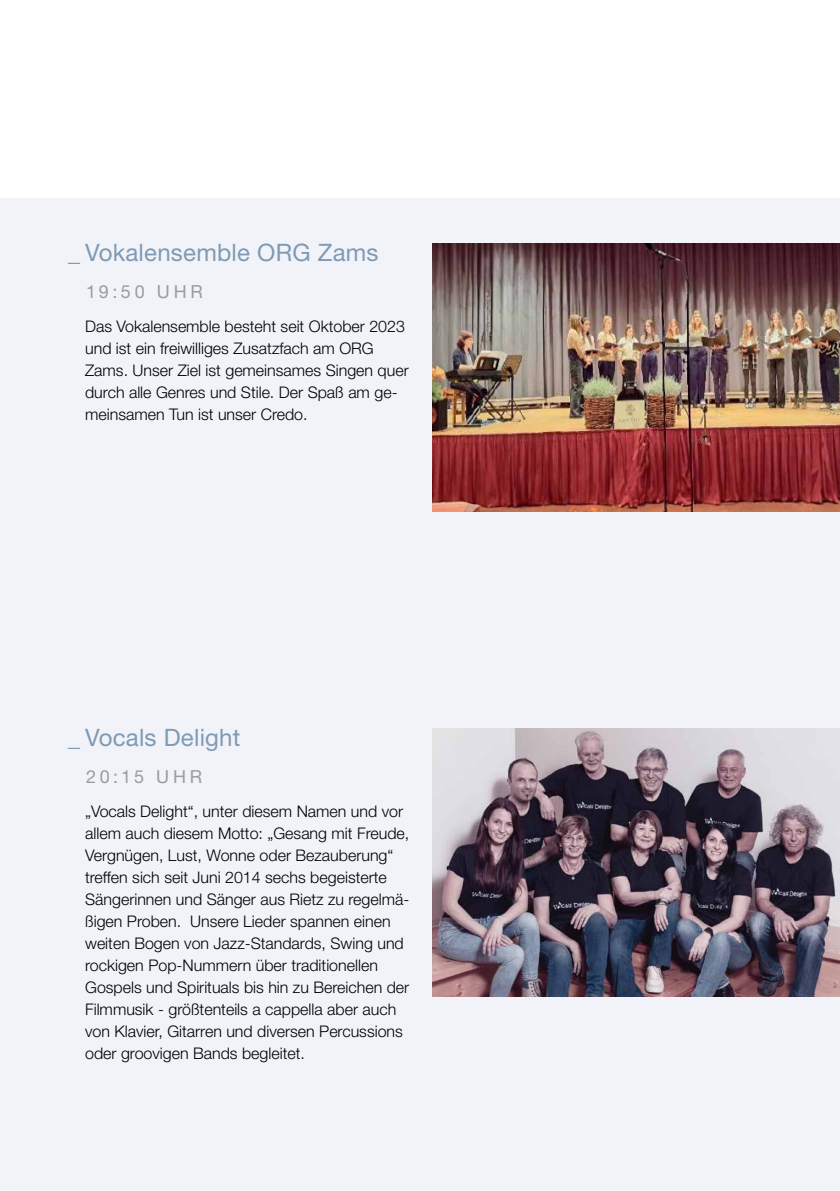
<style>
.page{position:relative;width:840px;height:1191px;background:#fff}
.page>*{position:absolute;margin:0;border:0;box-sizing:border-box;transform-origin:0 0}
.t1{font:24px "Helvetica Neue LT Std";letter-spacing:.01em;color:#7f9ab5}
.t2{font:18px "Helvetica Neue LT Std";letter-spacing:.205em;color:#9c9c9d}
.t3{font:300 16px/22px "Helvetica Neue LT Std";color:#000}
</style>
<div class="page">
<div style="left:0;top:198px;width:839px;height:993px;background:#f1f3f8"></div>
<img style="left:432px;top:244px;width:407px;height:267px">
<img style="left:432px;top:729px;width:407px;height:267px">
<h1 class="t1" style="left:68px;top:238px;width:312px">_ Vokalensemble ORG Zams</h1>
<p class="t2" style="left:86px;top:281px;width:118px">19:50 UHR</p>
<p class="t3" style="left:85px;top:315px;width:325px">Das Vokalensemble besteht seit Oktober 2023 und ist ein freiwilliges Zusatzfach am ORG Zams. Unser Ziel ist gemeinsames Singen quer durch alle Genres und Stile. Der Spaß am ge&shy;meinsamen Tun ist unser Credo.</p>
<h1 class="t1" style="left:68px;top:723px;width:174px">_ Vocals Delight</h1>
<p class="t2" style="left:86px;top:766px;width:117px">20:15 UHR</p>
<p class="t3" style="left:85px;top:799px;width:325px">„Vocals Delight“, unter diesem Namen und vor allem auch diesem Motto: „Gesang mit Freude, Vergnügen, Lust, Wonne oder Bezauberung“ treffen sich seit Juni 2014 sechs begeisterte Sängerinnen und Sänger aus Rietz zu regelmä&shy;ßigen Proben. Unsere Lieder spannen einen weiten Bogen von Jazz-Standards, Swing und rockigen Pop-Nummern über traditionellen Gospels und Spirituals bis hin zu Bereichen der Filmmusik - größtenteils a cappella aber auch von Klavier, Gitarren und diversen Percussions oder groovigen Bands begleitet.</p>
</div>
